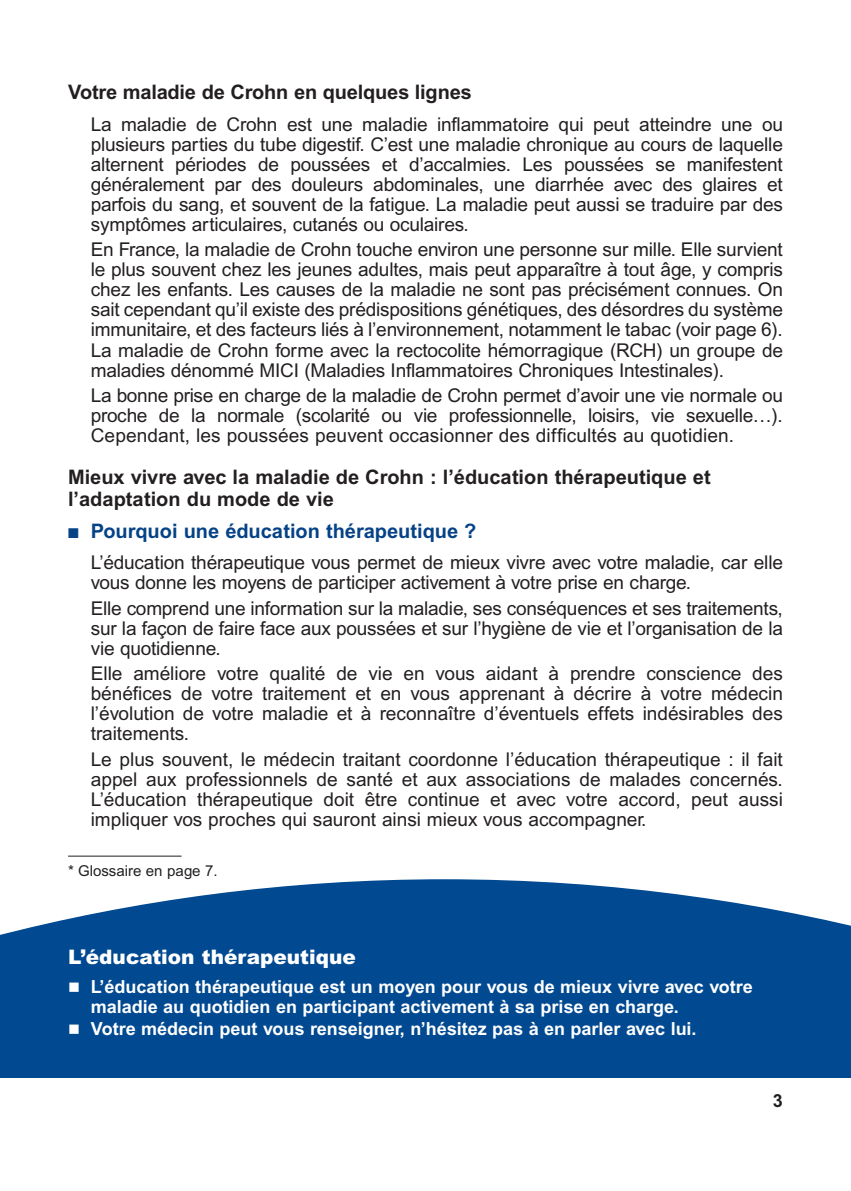
<style>
.page{position:relative;width:851px;height:1191px;background:#fff}
.page>*{position:absolute;margin:0;border:0;box-sizing:border-box;transform-origin:0 0}
.t1{font:700 20px/22px "Arial";color:#231f20}
.t2{font:700 20px "Arial";color:#054286}
.t3{font:900 20px "Arial";color:#fff}
.t4{font:19px/20px "Arial";letter-spacing:-.01em;color:#231f20;text-align:justify}
.t5{font:700 18px/20px "Arial";color:#fff}
.t6{font:700 18px "Arial";color:#231f20}
.t7{font:15px "Arial";color:#231f20}
</style>
<div class="page">
<svg style="left:0;top:879px;width:850px;height:198px;background:#175899"></svg>
<hr style="left:68px;top:855px;width:113px;height:1px;background:#231f20">
<svg style="left:69px;top:982px;width:10px;height:9px"></svg>
<svg style="left:69px;top:1025px;width:10px;height:9px"></svg>
<p class="t1" style="left:68px;top:83px;width:405px">Votre maladie de Crohn en quelques lignes</p>
<p class="t4" style="left:91px;top:116px;width:693px">La maladie de Crohn est une maladie inflammatoire qui peut atteindre une ou plusieurs parties du tube digestif. C’est une maladie chronique au cours de laquelle alternent périodes de poussées et d’accalmies. Les poussées se manifestent généralement par des douleurs abdominales, une diarrhée avec des glaires et parfois du sang, et souvent de la fatigue. La maladie peut aussi se traduire par des symptômes articulaires, cutanés ou oculaires.</p>
<p class="t4" style="left:91px;top:241px;width:693px">En France, la maladie de Crohn touche environ une personne sur mille. Elle survient le plus souvent chez les jeunes adultes, mais peut apparaître à tout âge, y compris chez les enfants. Les causes de la maladie ne sont pas précisément connues. On sait cependant qu’il existe des prédispositions génétiques, des désordres du système immunitaire, et des facteurs liés à l’environnement, notamment le tabac (voir page 6).<br>La maladie de Crohn forme avec la rectocolite hémorragique (RCH) un groupe de maladies dénommé MICI (Maladies Inflammatoires Chroniques Intestinales).</p>
<p class="t4" style="left:91px;top:387px;width:693px">La bonne prise en charge de la maladie de Crohn permet d’avoir une vie normale ou proche de la normale (scolarité ou vie professionnelle, loisirs, vie sexuelle…).<br>Cependant, les poussées peuvent occasionner des difficultés au quotidien.</p>
<p class="t1" style="left:68px;top:468px;width:644px">Mieux vivre avec la maladie de Crohn : l’éducation thérapeutique et l’adaptation du mode de vie</p>
<p class="t2" style="left:68px;top:523px;width:410px">■ Pourquoi une éducation thérapeutique ?</p>
<p class="t4" style="left:91px;top:554px;width:693px">L’éducation thérapeutique vous permet de mieux vivre avec votre maladie, car elle vous donne les moyens de participer activement à votre prise en charge.</p>
<p class="t4" style="left:91px;top:599px;width:693px">Elle comprend une information sur la maladie, ses conséquences et ses traitements, sur la façon de faire face aux poussées et sur l’hygiène de vie et l’organisation de la vie quotidienne.</p>
<p class="t4" style="left:91px;top:665px;width:693px">Elle améliore votre qualité de vie en vous aidant à prendre conscience des bénéfices de votre traitement et en vous apprenant à décrire à votre médecin l’évolution de votre maladie et à reconnaître d’éventuels effets indésirables des traitements.</p>
<p class="t4" style="left:91px;top:751px;width:693px">Le plus souvent, le médecin traitant coordonne l’éducation thérapeutique : il fait appel aux professionnels de santé et aux associations de malades concernés.<br>L’éducation thérapeutique doit être continue et avec votre accord, peut aussi impliquer vos proches qui sauront ainsi mieux vous accompagner.</p>
<p class="t7" style="left:68px;top:865px;width:151px">* Glossaire en page 7.</p>
<p class="t3" style="left:68px;top:949px;width:289px">L’éducation thérapeutique</p>
<p class="t5" style="left:91px;top:977px;width:663px">L’éducation thérapeutique est un moyen pour vous de mieux vivre avec votre maladie au quotidien en participant activement à sa prise en charge.</p>
<p class="t5" style="left:91px;top:1020px;width:607px">Votre médecin peut vous renseigner, n’hésitez pas à en parler avec lui.</p>
<p class="t6" style="left:772px;top:1094px;width:12px">3</p>
</div>
